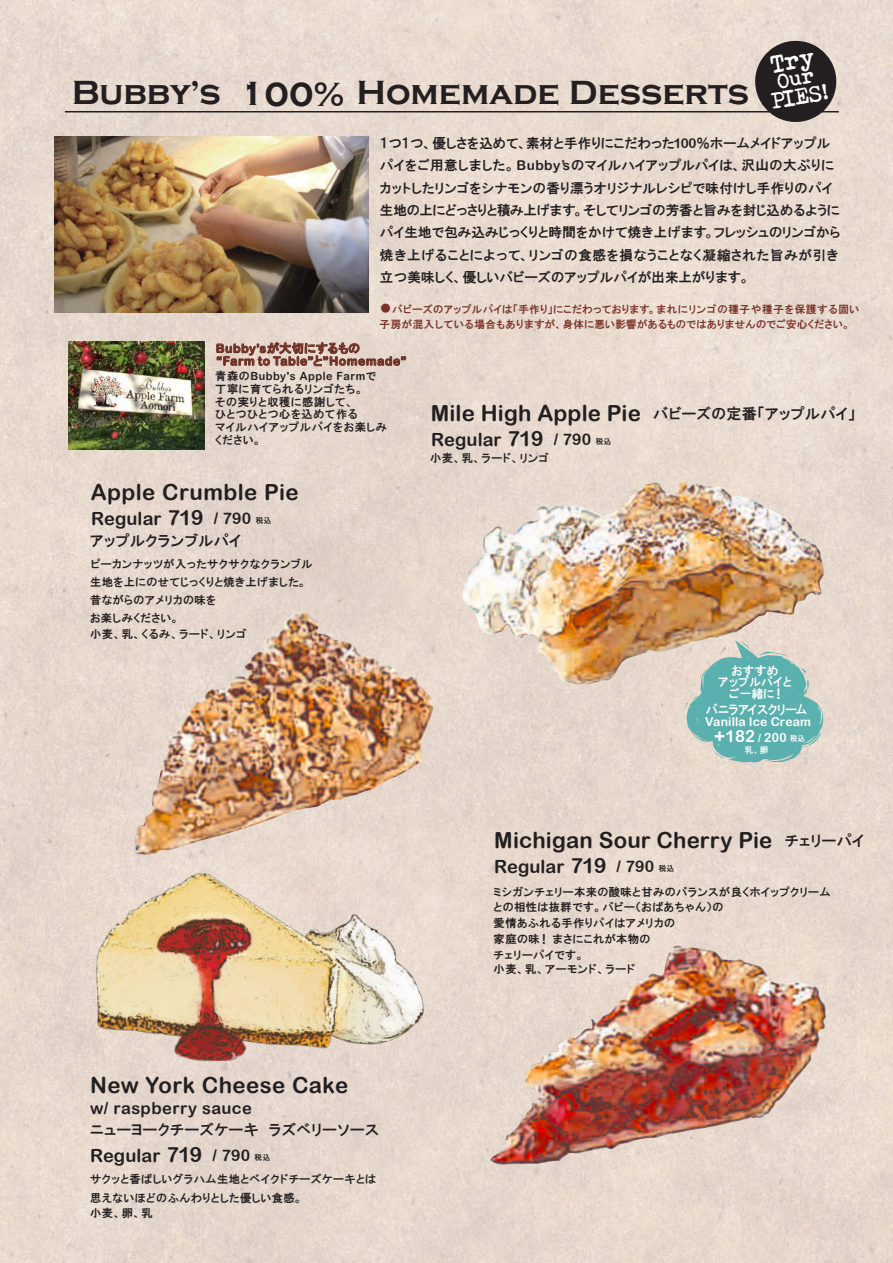
<style>
.page{position:relative;width:893px;height:1263px;background:#fff}
.page>*{position:absolute;margin:0;border:0;box-sizing:border-box;transform-origin:0 0}
.t1{font:700 34.5px "Copperplate Gothic";color:#231f20}
.t2{font:23.4px "Bohemian typewriter";color:#fff}
.t3{font:22.2px "Arial Rounded MT Bold";letter-spacing:.01em;color:#231f20}
.t4{font:18.15px "Arial Rounded MT Bold";letter-spacing:.005em;color:#231f20}
.t5{font:16.8px "Arial Rounded MT Bold";color:#fff}
.t6{font:16.5px "Arial Rounded MT Bold";letter-spacing:.025em;color:#231f20}
.t7{font:15px "HGP Gothic E";letter-spacing:.025em;color:#231f20}
.t8{font:13.5px/22.4px "HGP Gothic E";letter-spacing:.01em;color:#231f20}
.t9{font:12.75px "HGP Gothic E";letter-spacing:-.035em;color:#fff;scale:.94 1}
.t10{font:12.3px "Arial Rounded MT Bold";letter-spacing:.01em;color:#fff}
.t11{font:12px "Arial Rounded MT Bold";letter-spacing:.055em;color:#682d22}
.t12{font:12px/11.1px "HGP Gothic E";letter-spacing:.025em;color:#fff;text-align:center}
.t13{font:12px "HGP Gothic E";letter-spacing:.035em;color:#682d22}
.t14{font:11.25px/15.9px "HGP Gothic E";letter-spacing:.04em;color:#231f20}
.t15{font:11.25px "Arial Rounded MT Bold";letter-spacing:.055em;color:#231f20;scale:.96 1}
.t16{font:10.5px/14.9px "HGP Gothic E";letter-spacing:.03em;color:#7a3329}
.t17{font:8.55px "HGP Gothic E";color:#fff}
.s1{font-family:"Arial Rounded MT Bold"}
.s2{font-family:"HGP Gothic E"}
.s3{font-size:21px}
.s4{font-size:15.9px}
.s5{font-family:"HGP Gothic E";font-size:7.5px}
.s6{font-family:"HGP Gothic E";font-size:15px}
.s7{font-size:18.9px}
.s8{font-size:11.4px}
.s9{font-size:12.75px}
</style>
<div class="page">
<img style="left:0;top:0;width:893px;height:1263px">
<img style="left:460px;top:480px;width:362px;height:205px">
<img style="left:490px;top:947px;width:337px;height:218px">
<hr style="left:65px;top:111px;width:774px;height:1px;background:#231f20">
<svg style="left:686px;top:640px;width:137px;height:125px;background:#8abeb8"></svg>
<svg style="left:217px;top:342px;width:189px;height:24px;background:#bc9d91"></svg>
<img style="left:68px;top:341px;width:136px;height:108px">
<img style="left:135px;top:613px;width:298px;height:221px">
<img style="left:55px;top:834px;width:404px;height:264px">
<img style="left:55px;top:137px;width:314px;height:176px">
<svg style="left:754px;top:40px;width:84px;height:83px;background:#554e4c"></svg>
<h1 class="t1" style="left:72px;top:74px;width:679px">Bubby’s 100% Homemade Desserts</h1>
<h2 class="t2" style="left:770px;top:87px;width:59px;rotate:-9deg">PIES!</h2>
<p class="t8" style="left:380px;top:132px;width:462px">１つ１つ、優しさを込めて、素材と手作りにこだわった<span class="s1">100</span>％ホームメイドアップルパイをご用意しました。<span class="s1">Bubby’s</span>のマイルハイアップルパイは、沢山の大ぶりにカットしたリンゴをシナモンの香り漂うオリジナルレシピで味付けし手作りのパイ生地の上にどっさりと積み上げます。そしてリンゴの芳香と旨みを封じ込めるようにパイ生地で包み込みじっくりと時間をかけて焼き上げます。フレッシュのリンゴから焼き上げることによって、リンゴの食感を損なうことなく凝縮された旨みが引き立つ美味しく、優しいバビーズのアップルパイが出来上がります。</p>
<p class="t16" style="left:380px;top:302px;width:481px">●バビーズのアップルパイは「手作り」にこだわっております。まれにリンゴの種子や種子を保護する固い子房が混入している場合もありますが、身体に悪い影響があるものではありませんのでご安心ください。</p>
<p class="t13" style="left:216px;top:342px;width:146px"><span class="s1">Bubby’s</span>が大切にするもの</p>
<p class="t11" style="left:216px;top:354px;width:191px">“Farm to Table”<span class="s2">と</span>”Homemade”</p>
<p class="t15" style="left:215px;top:369px;width:169px"><span class="s2">青森の</span>Bubby's Apple Farm<span class="s2">で</span></p>
<p class="t14" style="left:215px;top:382px;width:173px;line-height:12.8px">丁寧に育てられるリンゴたち。<br>その実りと収穫に感謝して、<br>ひとつひとつ心を込めて作る<br>マイルハイアップルパイをお楽しみください。</p>
<h3 class="t3" style="left:91px;top:478px;width:209px">Apple Crumble Pie</h3>
<h3 class="t4" style="left:91px;top:508px;width:182px">Regular <span class="s3">719</span> <span class="s4">/ 790</span> <span class="s5">税込</span></h3>
<h3 class="t7" style="left:90px;top:533px;width:153px">アップルクランブルパイ</h3>
<p class="t14" style="left:90px;top:554px;width:224px;line-height:18px">ピーカンナッツが入ったサクサクなクランブル生地を上にのせてじっくりと焼き上げました。昔ながらのアメリカの味を<br>お楽しみください。</p>
<p class="t14" style="left:90px;top:626px;width:158px">小麦、乳、くるみ、ラード、リンゴ</p>
<h3 class="t3" style="left:431px;top:400px;width:426px">Mile High Apple Pie <span class="s6">バビーズの定番「アップルパイ」</span></h3>
<h3 class="t4" style="left:431px;top:429px;width:182px">Regular <span class="s3">719</span> <span class="s4">/ 790</span> <span class="s5">税込</span></h3>
<p class="t14" style="left:430px;top:450px;width:136px">小麦、乳、ラード、リンゴ　　</p>
<p class="t12" style="left:718px;top:665px;width:75px">おすすめ<br>アップルパイと</p>
<p class="t12" style="left:729px;top:688px;width:57px">ご一緒に！</p>
<p class="t9" style="left:706px;top:703px;width:110px">バニラアイスクリーム</p>
<p class="t10" style="left:705px;top:715px;width:108px">Vanilla Ice Cream</p>
<h3 class="t5" style="left:714px;top:726px;width:92px"><span class="s7">+</span>182 <span class="s8">/</span> <span class="s9">200</span> <span class="s5">税込</span></h3>
<p class="t17" style="left:745px;top:745px;width:25px">乳、卵</p>
<h3 class="t3" style="left:494px;top:827px;width:371px">Michigan Sour Cherry Pie <span class="s6">チェリーパイ</span></h3>
<h3 class="t4" style="left:494px;top:856px;width:182px">Regular <span class="s3">719</span> <span class="s4">/ 790</span> <span class="s5">税込</span></h3>
<p class="t14" style="left:494px;top:883px;width:338px">ミシガンチェリー本来の酸味と甘みのバランスが良くホイップクリームとの相性は抜群です。バビー（おばあちゃん）の<br>愛情あふれる手作りパイはアメリカの<br>家庭の味！まさにこれが本物の<br>チェリーパイです。</p>
<p class="t14" style="left:494px;top:961px;width:143px">小麦、乳、アーモンド、ラード</p>
<h3 class="t3" style="left:90px;top:1072px;width:260px">New York Cheese Cake</h3>
<h3 class="t6" style="left:90px;top:1099px;width:163px">w/ raspberry sauce</h3>
<h3 class="t7" style="left:90px;top:1121px;width:291px">ニューヨークチーズケーキ ラズベリーソース</h3>
<h3 class="t4" style="left:90px;top:1145px;width:182px">Regular <span class="s3">719</span> <span class="s4">/ 790</span> <span class="s5">税込</span></h3>
<p class="t14" style="left:90px;top:1170px;width:288px;line-height:18px">サクッと香ばしいグラハム生地とベイクドチーズケーキとは思えないほどのふんわりとした優しい食感。</p>
<p class="t14" style="left:90px;top:1205px;width:64px">小麦、卵、乳</p>
</div>
